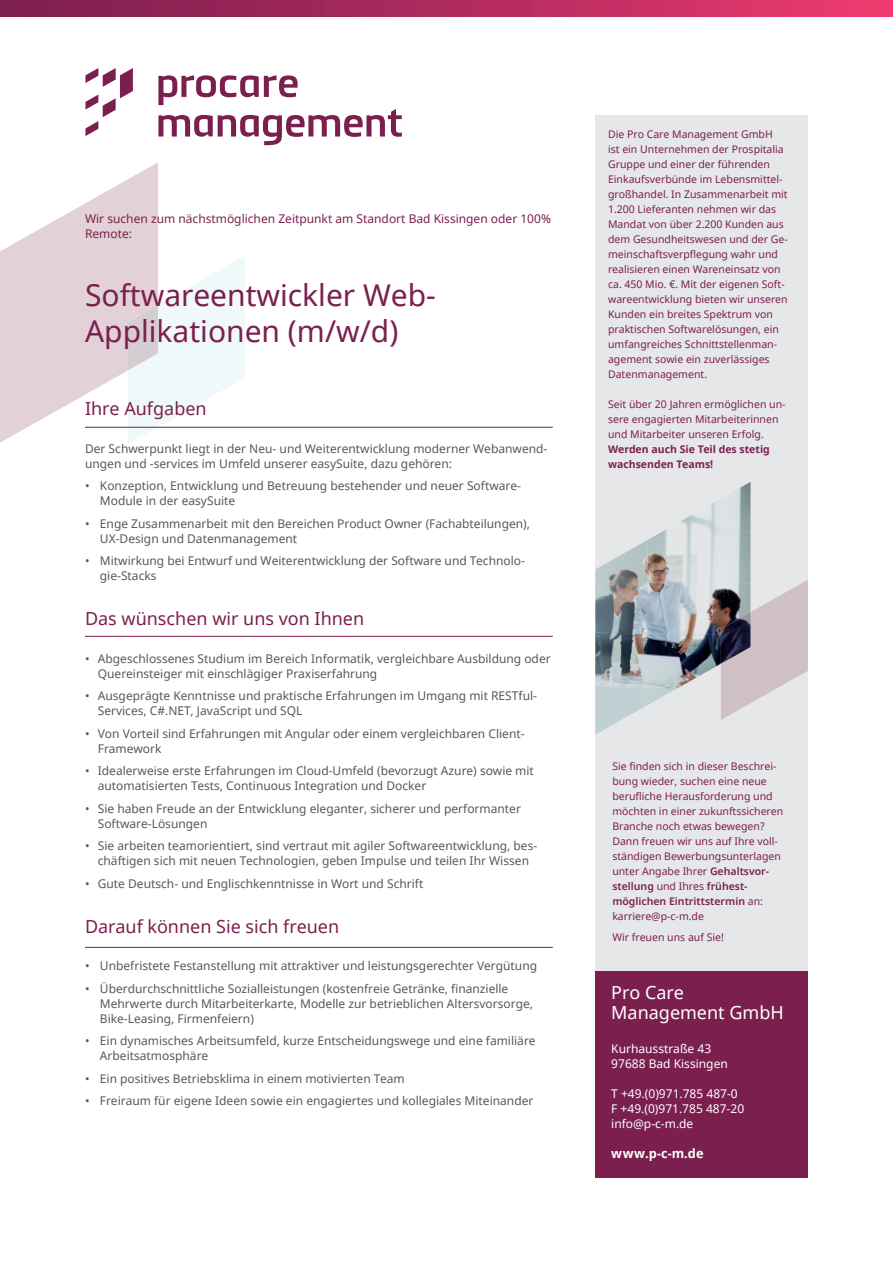
<style>
.page{position:relative;width:893px;height:1263px;background:#fff}
.page>*{position:absolute;margin:0;border:0;box-sizing:border-box;transform-origin:0 0}
.t1{font:30px/36px "Noto Sans";color:#7b1f4f}
.t2{font:18px "Noto Sans";color:#7b1f4f}
.t3{font:18px/19.5px "Noto Sans";color:#fff}
.t4{font:700 12.75px "Noto Sans";color:#fff}
.t5{font:12px/15px "Noto Sans";color:#57585a}
.t6{font:12px/15px "Noto Sans";color:#fff}
.t7{font:12px/15px "Noto Sans";color:#7b1f4f}
.t8{font:10.5px/15px "Noto Sans";color:#7b1f4f}
.t9{font:700 10.5px/15px "Noto Sans";color:#7b1f4f}
.s1{font-weight:600}
</style>
<div class="page">
<svg style="left:0;top:162px;width:244px;height:281px"></svg>
<hr style="left:85px;top:427px;width:468px;height:1px;background:#7b1f4f">
<hr style="left:85px;top:636px;width:468px;height:1px;background:#7b1f4f">
<hr style="left:85px;top:947px;width:468px;height:1px;background:#7b1f4f">
<div style="left:595px;top:970px;width:213px;height:208px;background:#7b1f4f"></div>
<div style="left:595px;top:115px;width:213px;height:855px;background:#e6e7e9"></div>
<img style="left:664px;top:515px;width:36px;height:16px">
<img style="left:700px;top:482px;width:50px;height:49px">
<img style="left:595px;top:540px;width:52px;height:93px">
<img style="left:647px;top:531px;width:103px;height:51px">
<img style="left:646px;top:582px;width:75px;height:52px">
<img style="left:595px;top:633px;width:103px;height:52px">
<img style="left:698px;top:634px;width:23px;height:42px">
<img style="left:595px;top:684px;width:51px;height:50px">
<img style="left:645px;top:684px;width:39px;height:22px">
<svg style="left:721px;top:580px;width:87px;height:140px"></svg>
<img style="left:721px;top:612px;width:29px;height:52px">
<div style="left:0;top:0;width:893px;height:17px;background:linear-gradient(to right,#781d4e,#eb3a6f)"></div>
<svg style="left:85px;top:68px;width:48px;height:68px"></svg>
<svg style="left:158px;top:75px;width:244px;height:70px"></svg>
<p class="t7" style="left:85px;top:211px;width:467px">Wir suchen zum nächstmöglichen Zeitpunkt am Standort Bad Kissingen oder 100%<br>Remote:</p>
<h1 class="t1" style="left:85px;top:276px;width:352px">Softwareentwickler Web-<br>Applikationen (m/w/d)</h1>
<h2 class="t2" style="left:85px;top:396px;width:123px">Ihre Aufgaben</h2>
<p class="t5" style="left:85px;top:440px;width:464px">Der Schwerpunkt liegt in der Neu- und Weiterentwicklung moderner Webanwend&shy;ungen und -services im Umfeld unserer easySuite, dazu gehören:</p>
<p class="t5" style="left:100px;top:478px;width:423px;text-indent:-15px">• Konzeption, Entwicklung und Betreuung bestehender und neuer Software-<br>Module in der easySuite</p>
<p class="t5" style="left:100px;top:515px;width:432px;text-indent:-15px">• Enge Zusammenarbeit mit den Bereichen Product Owner (Fachabteilungen),<br>UX-Design und Datenmanagement</p>
<p class="t5" style="left:100px;top:553px;width:427px;text-indent:-15px">• Mitwirkung bei Entwurf und Weiterentwicklung der Software und Technolo&shy;gie-Stacks</p>
<h2 class="t2" style="left:85px;top:606px;width:281px">Das wünschen wir uns von Ihnen</h2>
<p class="t5" style="left:98px;top:650px;width:454px;text-indent:-13px">• Abgeschlossenes Studium im Bereich Informatik, vergleichbare Ausbildung oder<br>Quereinsteiger mit einschlägiger Praxiserfahrung</p>
<p class="t5" style="left:98px;top:688px;width:441px;text-indent:-13px">• Ausgeprägte Kenntnisse und praktische Erfahrungen im Umgang mit RESTful-<br>Services, C#.NET, JavaScript und SQL</p>
<p class="t5" style="left:98px;top:725px;width:428px;text-indent:-13px">• Von Vorteil sind Erfahrungen mit Angular oder einem vergleichbaren Client-<br>Framework</p>
<p class="t5" style="left:98px;top:763px;width:438px;text-indent:-13px">• Idealerweise erste Erfahrungen im Cloud-Umfeld (bevorzugt Azure) sowie mit automatisierten Tests, Continuous Integration und Docker</p>
<p class="t5" style="left:98px;top:800px;width:425px;text-indent:-13px">• Sie haben Freude an der Entwicklung eleganter, sicherer und performanter<br>Software-Lösungen</p>
<p class="t5" style="left:85px;top:838px;width:454px;text-align:center">• Sie arbeiten teamorientiert, sind vertraut mit agiler Softwareentwicklung, bes&shy;chäftigen sich mit neuen Technologien, geben Impulse und teilen Ihr Wissen</p>
<p class="t5" style="left:85px;top:875px;width:340px">• Gute Deutsch- und Englischkenntnisse in Wort und Schrift</p>
<h2 class="t2" style="left:85px;top:914px;width:256px">Darauf können Sie sich freuen</h2>
<p class="t5" style="left:85px;top:958px;width:454px">• Unbefristete Festanstellung mit attraktiver und leistungsgerechter Vergütung</p>
<p class="t5" style="left:100px;top:980px;width:435px;text-indent:-15px">• Überdurchschnittliche Sozialleistungen (kostenfreie Getränke, finanzielle<br>Mehrwerte durch Mitarbeiterkarte, Modelle zur betrieblichen Altersvorsorge,<br>Bike-Leasing, Firmenfeiern)</p>
<p class="t5" style="left:100px;top:1033px;width:437px;text-indent:-15px">• Ein dynamisches Arbeitsumfeld, kurze Entscheidungswege und eine familiäre<br>Arbeitsatmosphäre</p>
<p class="t5" style="left:85px;top:1070px;width:321px">• Ein positives Betriebsklima in einem motivierten Team</p>
<p class="t5" style="left:85px;top:1093px;width:450px">• Freiraum für eigene Ideen sowie ein engagiertes und kollegiales Miteinander</p>
<p class="t8" style="left:608px;top:126px;width:181px">Die Pro Care Management GmbH<br>ist ein Unternehmen der Prospitalia Gruppe und einer der führenden Einkaufsverbünde im Lebensmittel&shy;großhandel. In Zusammenarbeit mit 1.200 Lieferanten nehmen wir das Mandat von über 2.200 Kunden aus dem Gesundheitswesen und der Ge&shy;meinschaftsverpflegung wahr und realisieren einen Wareneinsatz von ca. 450 Mio. €. Mit der eigenen Soft&shy;wareentwicklung bieten wir unseren Kunden ein breites Spektrum von praktischen Softwarelösungen, ein umfangreiches Schnittstellenman&shy;agement sowie ein zuverlässiges Datenmanagement.</p>
<p class="t8" style="left:608px;top:396px;width:179px">Seit über 20 Jahren ermöglichen un&shy;sere engagierten Mitarbeiterinnen und Mitarbeiter unseren Erfolg.</p>
<p class="t9" style="left:608px;top:441px;width:163px">Werden auch Sie Teil des stetig wachsenden Teams!</p>
<p class="t8" style="left:612px;top:758px;width:172px">Sie finden sich in dieser Beschrei&shy;bung wieder, suchen eine neue berufliche Herausforderung und möchten in einer zukunftssicheren<br>Branche noch etwas bewegen?<br>Dann freuen wir uns auf Ihre voll&shy;ständigen Bewerbungsunterlagen unter Angabe Ihrer <span class="s1">Gehaltsvor&shy;stellung</span> und Ihres <span class="s1">frühest&shy;möglichen Eintrittstermin</span> an: karriere@p-c-m.de</p>
<p class="t8" style="left:612px;top:929px;width:113px">Wir freuen uns auf Sie!</p>
<h2 class="t3" style="left:611px;top:983px;width:174px">Pro Care<br>Management GmbH</h2>
<p class="t6" style="left:611px;top:1040px;width:118px">Kurhausstraße 43<br>97688 Bad Kissingen</p>
<p class="t6" style="left:611px;top:1085px;width:134px">T +49.(0)971.785 487-0<br>F +49.(0)971.785 487-20 info@p-c-m.de</p>
<p class="t4" style="left:611px;top:1144px;width:94px">www.p-c-m.de</p>
</div>
